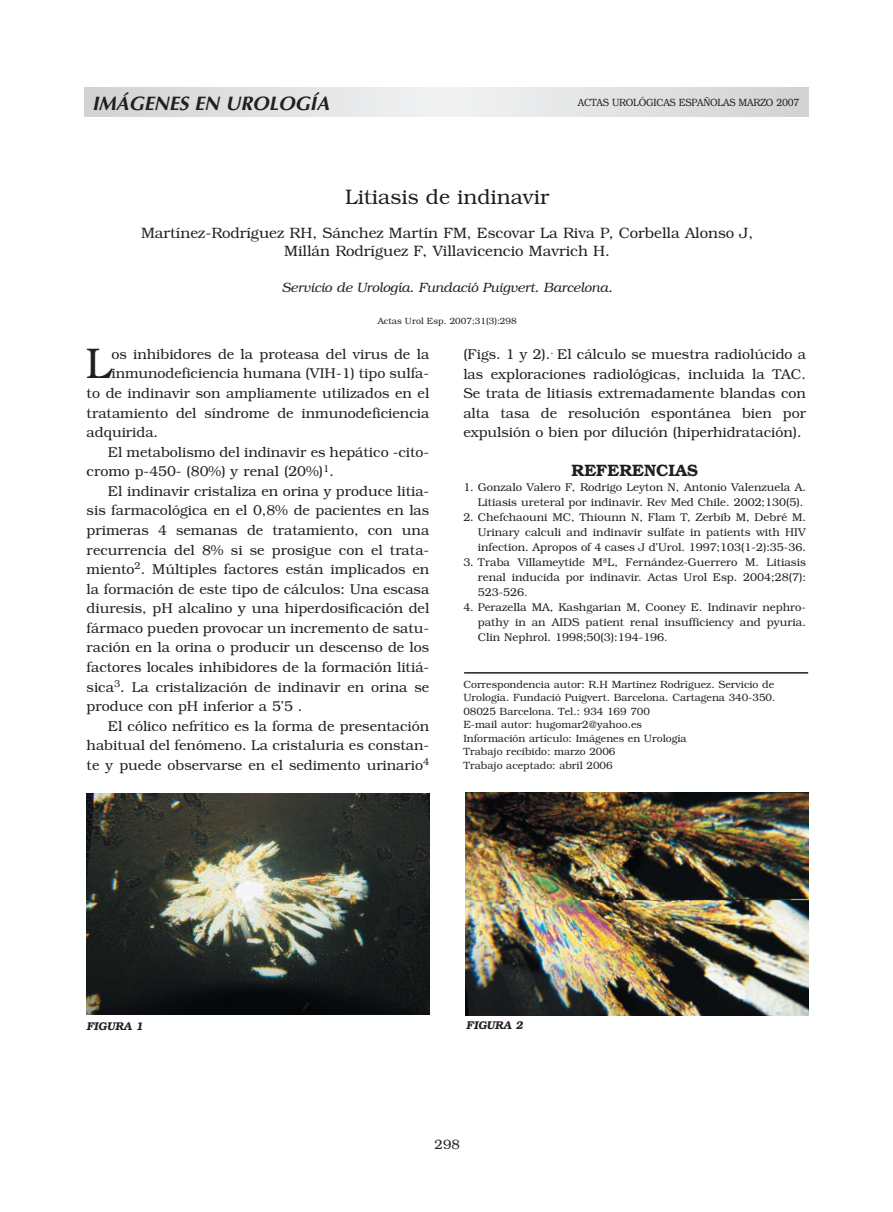
<style>
.page{position:relative;width:893px;height:1212px;background:#fff}
.page>*{position:absolute;margin:0;border:0;box-sizing:border-box;transform-origin:0 0}
.t1{font:300 42.9px "Bookman";color:#231f20}
.t2{font:300 21px "Bookman";color:#231f20}
.t3{font:italic 700 19.5px "Optima";color:#231f20}
.t4{font:600 16.5px "Bookman";color:#231f20}
.t5{font:300 15px/18px "Bookman";color:#231f20;text-align:center}
.t6{font:300 14.25px/19.6px "Bookman";color:#231f20;text-align:justify}
.t7{font:italic 300 13.5px "Bookman";color:#231f20}
.t8{font:300 13.5px "Bookman";color:#231f20}
.t9{font:300 11.25px/15px "Bookman";color:#231f20;text-align:justify}
.t10{font:italic 600 11.25px "Bookman";color:#231f20}
.t11{font:300 10.5px/13.5px "Bookman";color:#231f20}
.t12{font:300 10.5px "Bookman";letter-spacing:-.02em;color:#231f20;scale:.9 1}
.t13{font:300 9px "Bookman";color:#231f20}
.s1{color:#2a3795}
</style>
<div class="page">
<div style="left:84px;top:88px;width:725px;height:29px;background:#d1d3d4"></div>
<div style="left:129px;top:88px;width:634px;height:29px;background:#d5d7d8"></div>
<div style="left:167px;top:88px;width:559px;height:29px;background:#d9dadb"></div>
<div style="left:213px;top:88px;width:466px;height:29px;background:#dddedf"></div>
<div style="left:260px;top:88px;width:373px;height:29px;background:#e1e2e3"></div>
<div style="left:307px;top:88px;width:279px;height:29px;background:#e5e6e7"></div>
<div style="left:353px;top:88px;width:187px;height:29px;background:#e9eaeb"></div>
<div style="left:390px;top:88px;width:112px;height:29px;background:#ededee"></div>
<div style="left:428px;top:88px;width:37px;height:29px;background:#f0f1f1"></div>
<img style="left:86px;top:793px;width:343px;height:222px">
<img style="left:465px;top:793px;width:343px;height:222px">
<hr style="left:464px;top:672px;width:344px;height:2px;background:#231f20">
<h3 class="t3" style="left:92px;top:95px;width:239px">IMÁGENES EN UROLOGÍA</h3>
<p class="t12" style="left:578px;top:99px;width:247px">ACTAS UROLÓGICAS ESPAÑOLAS MARZO 2007</p>
<h2 class="t2" style="left:345px;top:189px;width:206px">Litiasis de indinavir</h2>
<p class="t5" style="left:141px;top:225px;width:613px">Martínez-Rodríguez RH, Sánchez Martín FM, Escovar La Riva P, Corbella Alonso J,<br>Millán Rodríguez F, Villavicencio Mavrich H.</p>
<p class="t7" style="left:282px;top:282px;width:332px">Servicio de Urología. Fundació Puigvert. Barcelona.</p>
<p class="t13" style="left:377px;top:317px;width:140px">Actas Urol Esp. 2007;31(3):298</p>
<h1 class="t1" style="left:86px;top:347px;width:27px">L</h1>
<p class="t6" style="left:111px;top:345px;width:319px">os inhibidores de la proteasa del virus de la</p>
<p class="t6" style="left:111px;top:365px;width:319px">inmunodeficiencia humana (VIH-1) tipo sulfa-</p>
<p class="t6" style="left:87px;top:385px;width:344px">to de indinavir son ampliamente utilizados en el</p>
<p class="t6" style="left:87px;top:404px;width:344px">tratamiento del síndrome de inmunodeficiencia</p>
<p class="t6" style="left:87px;top:424px;width:73px">adquirida.</p>
<p class="t6" style="left:108px;top:443px;width:323px">El metabolismo del indinavir es hepático -cito-</p>
<p class="t6" style="left:87px;top:463px;width:249px">cromo p-450- (80%) y renal (20%)<sup>1</sup>.</p>
<p class="t6" style="left:108px;top:482px;width:323px">El indinavir cristaliza en orina y produce litia-</p>
<p class="t6" style="left:87px;top:502px;width:344px">sis farmacológica en el 0,8% de pacientes en las</p>
<p class="t6" style="left:87px;top:522px;width:344px">primeras 4 semanas de tratamiento, con una</p>
<p class="t6" style="left:87px;top:541px;width:344px">recurrencia del 8% si se prosigue con el trata-</p>
<p class="t6" style="left:87px;top:561px;width:344px">miento<sup>2</sup>. Múltiples factores están implicados en</p>
<p class="t6" style="left:87px;top:580px;width:344px">la formación de este tipo de cálculos: Una escasa</p>
<p class="t6" style="left:87px;top:600px;width:344px">diuresis, pH alcalino y una hiperdosificación del</p>
<p class="t6" style="left:87px;top:619px;width:344px">fármaco pueden provocar un incremento de satu-</p>
<p class="t6" style="left:87px;top:639px;width:344px">ración en la orina o producir un descenso de los</p>
<p class="t6" style="left:87px;top:659px;width:344px">factores locales inhibidores de la formación litiá-</p>
<p class="t6" style="left:87px;top:678px;width:344px">sica<sup>3</sup>. La cristalización de indinavir en orina se</p>
<p class="t6" style="left:87px;top:698px;width:217px">produce con pH inferior a 5’5 .</p>
<p class="t6" style="left:108px;top:717px;width:323px">El cólico nefrítico es la forma de presentación</p>
<p class="t6" style="left:87px;top:737px;width:344px">habitual del fenómeno. La cristaluria es constan-</p>
<p class="t6" style="left:87px;top:757px;width:344px">te y puede observarse en el sedimento urinario<sup>4</sup></p>
<p class="t6" style="left:463px;top:346px;width:344px">(Figs. 1 y 2).<sup>.</sup> El cálculo se muestra radiolúcido a las exploraciones radiológicas, incluida la TAC.<br>Se trata de litiasis extremadamente blandas con alta tasa de resolución espontánea bien por expulsión o bien por dilución (hiperhidratación).</p>
<p class="t4" style="left:571px;top:464px;width:128px">REFERENCIAS</p>
<p class="t9" style="left:463px;top:481px;width:344px;text-align:right">1. Gonzalo Valero F, Rodrigo Leyton N, Antonio Valenzuela A.<br>Litiasis ureteral por indinavir. Rev Med Chile. 2002;130(5).</p>
<p class="t9" style="left:478px;top:511px;width:330px;text-indent:-14px">2. Chefchaouni MC, Thiounn N, Flam T, Zerbib M, Debré M.<br>Urinary calculi and indinavir sulfate in patients with HIV infection. Apropos of 4 cases J d’Urol. 1997;103(1-2):35-36.</p>
<p class="t9" style="left:478px;top:556px;width:330px;text-indent:-14px">3. Traba Villameytide MªL, Fernández-Guerrero M. Litiasis renal inducida por indinavir. Actas Urol Esp. 2004;28(7):<br>523-526<span class="s1">.</span></p>
<p class="t9" style="left:478px;top:601px;width:330px;text-indent:-14px">4. Perazella MA, Kashgarian M, Cooney E. Indinavir nephro&shy;pathy in an AIDS patient renal insufficiency and pyuria.<br>Clin Nephrol. 1998;50(3):194-196<span class="s1">.</span></p>
<p class="t11" style="left:463px;top:679px;width:313px">Correspondencia autor: R.H Martínez Rodríguez. Servicio de Urología. Fundació Puigvert. Barcelona. Cartagena 340-350.<br>08025 Barcelona. Tel.: 934 169 700<br>E-mail autor: hugomar2@yahoo.es<br>Información artículo: Imágenes en Urología<br>Trabajo recibido: marzo 2006<br>Trabajo aceptado: abril 2006</p>
<p class="t10" style="left:86px;top:1022px;width:58px">FIGURA 1</p>
<p class="t10" style="left:466px;top:1021px;width:58px">FIGURA 2</p>
<p class="t8" style="left:434px;top:1139px;width:27px">298</p>
</div>
